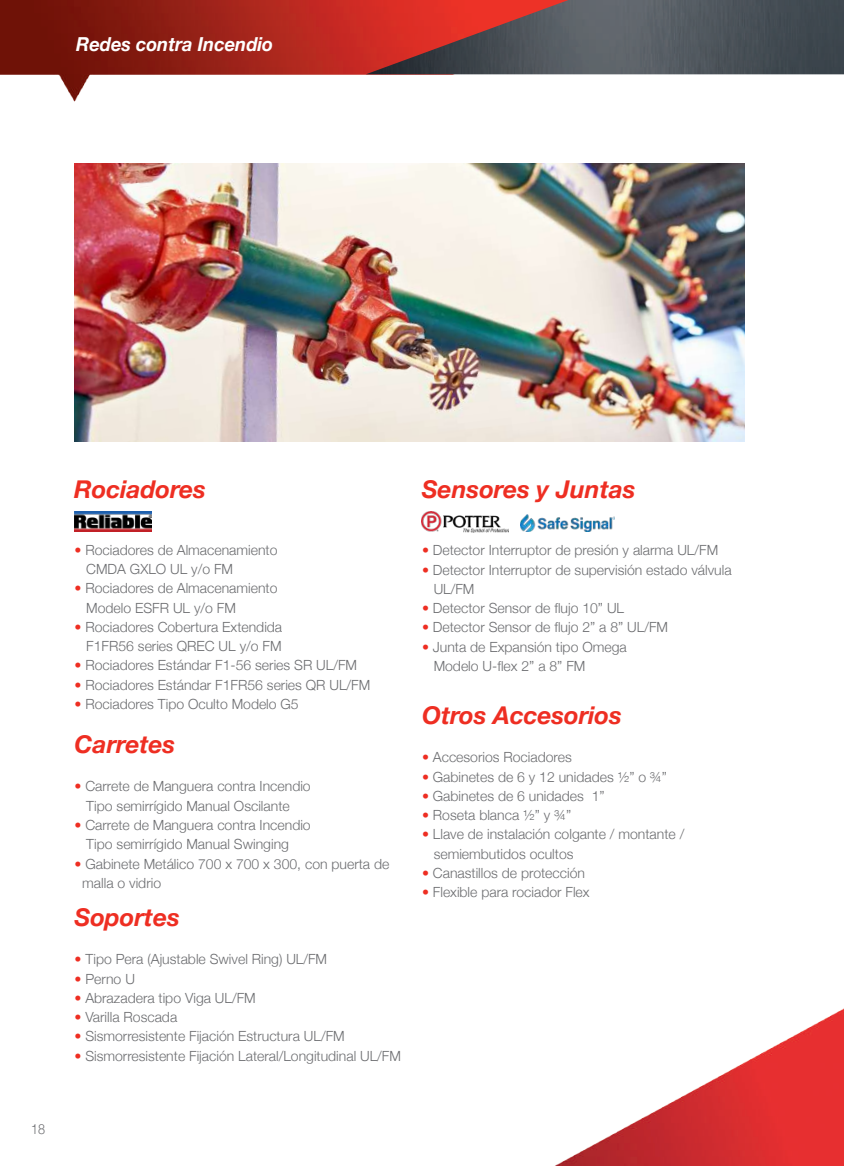
<style>
.page{position:relative;width:844px;height:1166px;background:#fff}
.page>*{position:absolute;margin:0;border:0;box-sizing:border-box;transform-origin:0 0}
.t1{font:italic 700 24.5px "Helvetica Neue";color:#ee2e22}
.t2{font:italic 700 19.25px "Helvetica Neue";color:#fff;scale:.95 1}
.t3{font:300 14px/19.2px "Helvetica Neue";color:#6c6d70}
.t4{font:300 14px "Helvetica Neue";color:#6c6d70;scale:.9 1}
.s1{color:#ee2e22}
</style>
<div class="page">
<img style="left:555px;top:1009px;width:288px;height:157px">
<img style="left:0;top:0;width:680px;height:102px">
<img style="left:365px;top:0;width:478px;height:74px">
<img style="left:74px;top:164px;width:670px;height:277px">
<img style="left:74px;top:511px;width:77px;height:20px">
<img style="left:421px;top:511px;width:88px;height:22px">
<img style="left:521px;top:514px;width:93px;height:17px">
<h2 class="t2" style="left:76px;top:29px;width:209px">Redes contra Incendio</h2>
<p class="t4" style="left:31px;top:1118px;width:17px">18</p>
<h1 class="t1" style="left:74px;top:470px;width:133px">Rociadores</h1>
<h1 class="t1" style="left:421px;top:470px;width:215px">Sensores y Juntas</h1>
<p class="t3" style="left:86px;top:539px;width:193px;text-indent:-12px"><span class="s1">•</span> Rociadores de Almacenamiento<br>CMDA GXLO UL y/o FM</p>
<p class="t3" style="left:86px;top:578px;width:193px;text-indent:-12px"><span class="s1">•</span> Rociadores de Almacenamiento<br>Modelo ESFR UL y/o FM</p>
<p class="t3" style="left:75px;top:616px;width:209px;text-align:right"><span class="s1">•</span> Rociadores Cobertura Extendida<br>F1FR56 series QREC UL y/o FM</p>
<p class="t3" style="left:75px;top:655px;width:284px"><span class="s1">•</span> Rociadores Estándar F1-56 series SR UL/FM</p>
<p class="t3" style="left:75px;top:674px;width:297px"><span class="s1">•</span> Rociadores Estándar F1FR56 series QR UL/FM</p>
<p class="t3" style="left:75px;top:693px;width:225px"><span class="s1">•</span> Rociadores Tipo Oculto Modelo G5</p>
<h1 class="t1" style="left:74px;top:725px;width:102px">Carretes</h1>
<p class="t3" style="left:86px;top:776px;width:226px;text-indent:-12px"><span class="s1">•</span> Carrete de Manguera contra Incendio<br>Tipo semirrígido Manual Oscilante</p>
<p class="t3" style="left:86px;top:814px;width:226px;text-indent:-12px"><span class="s1">•</span> Carrete de Manguera contra Incendio<br>Tipo semirrígido Manual Swinging</p>
<p class="t3" style="left:82px;top:853px;width:308px;text-indent:-8px"><span class="s1">•</span> Gabinete Metálico 700 x 700 x 300, con puerta de malla o vidrio</p>
<h1 class="t1" style="left:74px;top:898px;width:107px">Soportes</h1>
<p class="t3" style="left:74px;top:948px;width:254px"><span class="s1">•</span> Tipo Pera (Ajustable Swivel Ring) UL/FM</p>
<p class="t3" style="left:74px;top:968px;width:62px"><span class="s1">•</span> Perno U</p>
<p class="t3" style="left:74px;top:987px;width:183px"><span class="s1">•</span> Abrazadera tipo Viga UL/FM</p>
<p class="t3" style="left:74px;top:1006px;width:104px"><span class="s1">•</span> Varilla Roscada</p>
<p class="t3" style="left:74px;top:1025px;width:272px"><span class="s1">•</span> Sismorresistente Fijación Estructura UL/FM</p>
<p class="t3" style="left:74px;top:1045px;width:328px"><span class="s1">•</span> Sismorresistente Fijación Lateral/Longitudinal UL/FM</p>
<p class="t3" style="left:422px;top:540px;width:297px"><span class="s1">•</span> Detector Interruptor de presión y alarma UL/FM</p>
<p class="t3" style="left:433px;top:559px;width:299px;text-indent:-12px"><span class="s1">•</span> Detector Interruptor de supervisión estado válvula<br>UL/FM</p>
<p class="t3" style="left:422px;top:597px;width:204px"><span class="s1">•</span> Detector Sensor de flujo 10” UL</p>
<p class="t3" style="left:422px;top:617px;width:247px"><span class="s1">•</span> Detector Sensor de flujo 2” a 8” UL/FM</p>
<p class="t3" style="left:433px;top:636px;width:194px;text-indent:-12px"><span class="s1">•</span> Junta de Expansión tipo Omega<br>Modelo U-flex 2” a 8” FM</p>
<h1 class="t1" style="left:422px;top:696px;width:201px">Otros Accesorios</h1>
<p class="t3" style="left:422px;top:747px;width:151px"><span class="s1">•</span> Accesorios Rociadores</p>
<p class="t3" style="left:422px;top:766px;width:246px"><span class="s1">•</span> Gabinetes de 6 y 12 unidades ½” o ¾”</p>
<p class="t3" style="left:422px;top:785px;width:184px"><span class="s1">•</span> Gabinetes de 6 unidades 1”</p>
<p class="t3" style="left:422px;top:804px;width:151px"><span class="s1">•</span> Roseta blanca ½” y ¾”</p>
<p class="t3" style="left:433px;top:824px;width:252px;text-indent:-12px"><span class="s1">•</span> Llave de instalación colgante / montante / semiembutidos ocultos</p>
<p class="t3" style="left:422px;top:862px;width:164px"><span class="s1">•</span> Canastillos de protección</p>
<p class="t3" style="left:422px;top:881px;width:169px"><span class="s1">•</span> Flexible para rociador Flex</p>
</div>
